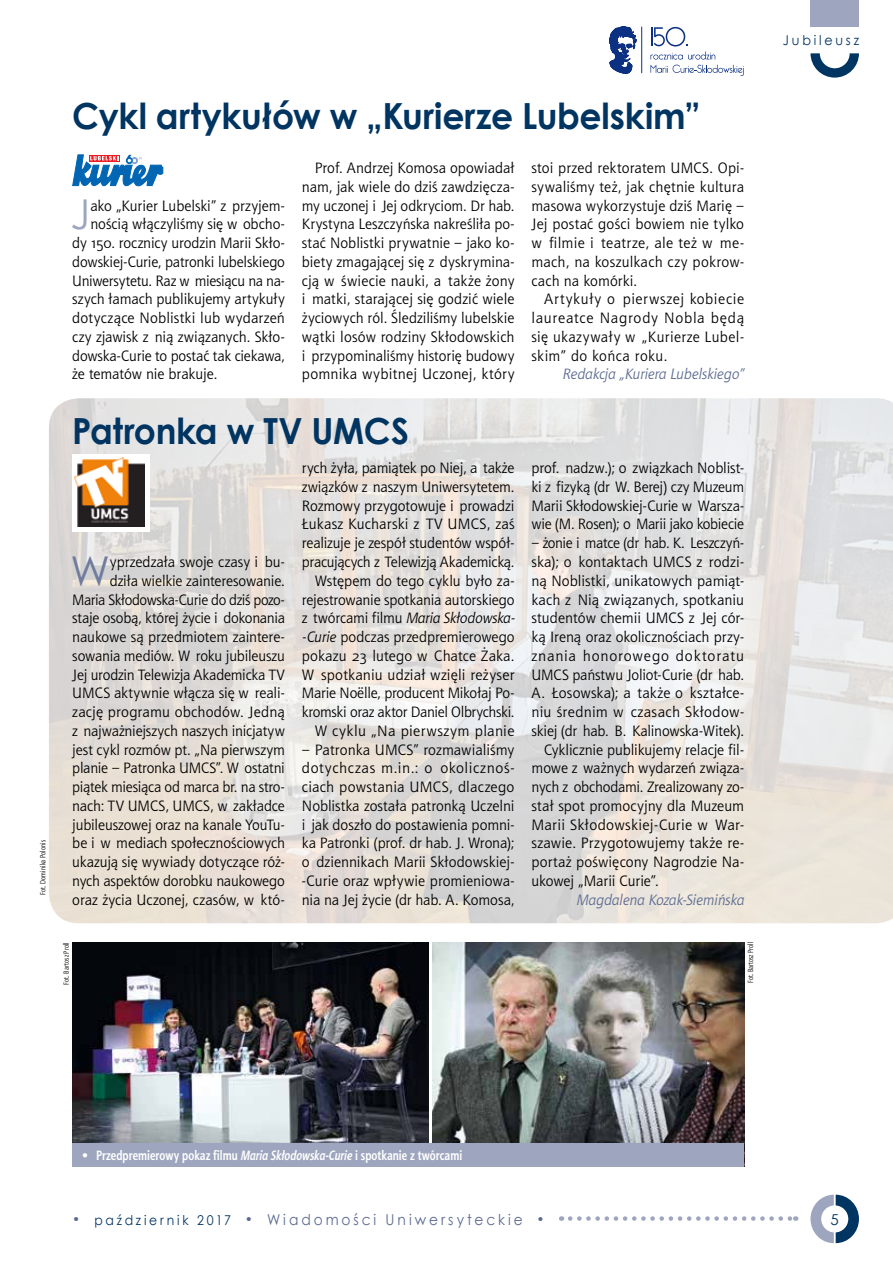
<style>
.page{position:relative;width:893px;height:1263px;background:#fff}
.page>*{position:absolute;margin:0;border:0;box-sizing:border-box;transform-origin:0 0}
.t1{font:41.1px "Century Gothic";color:#6f7c9e}
.t2{font:41.1px "Century Gothic";color:#9ea5be}
.t3{font:700 36px "Century Gothic";letter-spacing:-.01em;color:#003461;scale:.96 1}
.t4{font:15px/18.8px "Aerton EFN";color:#000;text-align:justify}
.t5{font:15px "Aerton EFN";letter-spacing:-.02em;color:#000}
.t6{font:italic 15px "Aerton EFN";letter-spacing:-.005em;color:#5b6a90}
.t7{font:15px "Century Gothic";letter-spacing:.215em;color:#5b6a90;scale:.92 1}
.t8{font:15px "Aerton EFN";letter-spacing:.02em;color:#000}
.t9{font:15px "Aerton EFN";letter-spacing:.055em;color:#000}
.t10{font:15px "Century Gothic";color:#003461}
.t11{font:700 13.5px "Aerton Cnd EFN";letter-spacing:.005em;color:#fff}
.t12{font:13.5px "Century Gothic";letter-spacing:.22em;color:#003461;scale:.94 1}
.t13{font:7.5px "Aerton Cnd EFN";letter-spacing:.015em;color:#000}
.s1{font-style:italic}
.s2{font-family:"Aerton EFN"}
.s3{font-size:13.5px}
.s4{font-size:13.5px;color:#003461}
</style>
<div class="page">
<svg style="left:650px;top:27px;width:94px;height:49px"></svg>
<svg style="left:609px;top:27px;width:27px;height:47px"></svg>
<hr style="left:641px;top:27px;width:1px;height:46px;background:#0c3183">
<img style="left:49px;top:398px;width:844px;height:525px">
<svg style="left:570px;top:1216px;width:226px;height:5px"></svg>
<svg style="left:810px;top:1195px;width:49px;height:48px"></svg>
<div style="left:821px;top:1205px;width:27px;height:27px;background:#fff;border-radius:50%"></div>
<div style="left:810px;top:0;width:49px;height:27px;background:#9ea5be"></div>
<svg style="left:810px;top:53px;width:49px;height:25px"></svg>
<div style="left:820px;top:38px;width:30px;height:30px;background:#fff;border-radius:50%"></div>
<img style="left:72px;top:942px;width:357px;height:201px">
<img style="left:432px;top:942px;width:312px;height:201px">
<div style="left:72px;top:454px;width:78px;height:78px;background:#fff"></div>
<img style="left:75px;top:458px;width:69px;height:69px">
<svg style="left:73px;top:155px;width:90px;height:31px"></svg>
<div style="left:72px;top:1143px;width:672px;height:24px;background:#9ea5be"></div>
<p class="t13" style="left:39px;top:895px;width:57px;rotate:-90deg">Fot. Dominika Polonis</p>
<h2 class="t3" style="left:72px;top:89px;width:656px">Cykl artykułów w „Kurierze Lubelskim”</h2>
<p class="t4" style="left:302px;top:159px;width:214px;text-indent:13px">Prof. Andrzej Komosa opowiadał nam, jak wiele do dziś zawdzięcza&shy;my uczonej i Jej odkryciom. Dr hab.<br>Krystyna Leszczyńska nakreśliła po&shy;stać Noblistki prywatnie – jako ko&shy;biety zmagającej się z dyskrymina&shy;cją w świecie nauki, a także żony i matki, starającej się godzić wiele życiowych ról. Śledziliśmy lubelskie wątki losów rodziny Skłodowskich i przypominaliśmy historię budowy pomnika wybitnej Uczonej, który</p>
<p class="t4" style="left:531px;top:159px;width:214px">stoi przed rektoratem UMCS. Opi&shy;sywaliśmy też, jak chętnie kultura masowa wykorzystuje dziś Marię – Jej postać gości bowiem nie tylko w filmie i teatrze, ale też w me&shy;mach, na koszulkach czy pokrow&shy;cach na komórki.</p>
<h1 class="t2" style="left:71px;top:186px;width:21px">J</h1>
<p class="t4" style="left:90px;top:196px;width:196px">ako „Kurier Lubelski” z przyjem-</p>
<p class="t4" style="left:90px;top:215px;width:196px">nością włączyliśmy się w obcho-</p>
<p class="t4" style="left:72px;top:234px;width:214px">dy 150. rocznicy urodzin Marii Skło-</p>
<p class="t4" style="left:72px;top:252px;width:214px">dowskiej-Curie, patronki lubelskiego</p>
<p class="t5" style="left:72px;top:272px;width:214px">Uniwersytetu. Raz w miesiącu na na-</p>
<p class="t4" style="left:72px;top:290px;width:214px">szych łamach publikujemy artykuły</p>
<p class="t4" style="left:72px;top:309px;width:214px">dotyczące Noblistki lub wydarzeń</p>
<p class="t4" style="left:72px;top:327px;width:214px">czy zjawisk z nią związanych. Skło-</p>
<p class="t4" style="left:72px;top:346px;width:214px">dowska-Curie to postać tak ciekawa,</p>
<p class="t4" style="left:72px;top:365px;width:147px">że tematów nie brakuje.</p>
<h2 class="t3" style="left:72px;top:404px;width:352px">Patronka w TV UMCS</h2>
<p class="t4" style="left:302px;top:459px;width:214px;text-align:right">rych żyła, pamiątek po Niej, a także związków z naszym Uniwersytetem.<br>Rozmowy przygotowuje i prowadzi Łukasz Kucharski z TV UMCS, zaś realizuje je zespół studentów współ&shy;pracujących z Telewizją Akademicką.<br>Wstępem do tego cyklu było za&shy;rejestrowanie spotkania autorskiego z twórcami filmu <span class="s1">Maria Skłodowska--Curie</span> podczas przedpremierowego pokazu 23 lutego w Chatce Żaka.<br>W spotkaniu udział wzięli reżyser Marie Noëlle, producent Mikołaj Po&shy;kromski oraz aktor Daniel Olbrychski.<br>W cyklu „Na pierwszym planie</p>
<p class="t4" style="left:302px;top:740px;width:214px">– Patronka UMCS” rozmawialiśmy dotychczas m.in.: o okolicznoś&shy;ciach powstania UMCS, dlaczego Noblistka została patronką Uczelni i jak doszło do postawienia pomni&shy;ka Patronki (prof. dr hab. J. Wrona); o dziennikach Marii Skłodowskiej--Curie oraz wpływie promieniowa&shy;nia na Jej życie (dr hab. A. Komosa,</p>
<p class="t4" style="left:531px;top:290px;width:214px;text-indent:13px">Artykuły o pierwszej kobiecie laureatce Nagrody Nobla będą się ukazywały w „Kurierze Lubel&shy;skim” do końca roku.</p>
<p class="t6" style="left:562px;top:366px;width:183px">Redakcja „Kuriera Lubelskiego”</p>
<p class="t4" style="left:531px;top:459px;width:214px">prof. nadzw.); o związkach Noblist&shy;ki z fizyką (dr W. Berej) czy Muzeum Marii Skłodowskiej-Curie w Warsza&shy;wie (M. Rosen); o Marii jako kobiecie</p>
<p class="t5" style="left:531px;top:534px;width:214px">– żonie i matce (dr hab. K. Leszczyń-</p>
<p class="t4" style="left:531px;top:552px;width:214px">ska); o kontaktach UMCS z rodzi-</p>
<p class="t4" style="left:531px;top:571px;width:214px">ną Noblistki, unikatowych pamiąt-</p>
<p class="t4" style="left:531px;top:590px;width:214px">kach z Nią związanych, spotkaniu</p>
<p class="t4" style="left:531px;top:609px;width:214px">studentów chemii UMCS z Jej cór-</p>
<p class="t4" style="left:531px;top:627px;width:214px">ką Ireną oraz okolicznościach przy-</p>
<p class="t9" style="left:531px;top:647px;width:214px">znania honorowego doktoratu</p>
<p class="t4" style="left:531px;top:665px;width:214px">UMCS państwu Joliot-Curie (dr hab.</p>
<p class="t4" style="left:531px;top:684px;width:214px">A. Łosowska); a także o kształce-</p>
<p class="t8" style="left:531px;top:703px;width:214px">niu średnim w czasach Skłodow-</p>
<p class="t4" style="left:531px;top:721px;width:214px">skiej (dr hab. B. Kalinowska-Witek).</p>
<p class="t4" style="left:544px;top:740px;width:201px">Cyklicznie publikujemy relacje fil-</p>
<p class="t4" style="left:531px;top:759px;width:214px">mowe z ważnych wydarzeń związa-</p>
<p class="t4" style="left:531px;top:777px;width:214px">nych z obchodami. Zrealizowany zo-</p>
<p class="t4" style="left:531px;top:796px;width:214px">stał spot promocyjny dla Muzeum</p>
<p class="t4" style="left:531px;top:815px;width:214px">Marii Skłodowskiej-Curie w War-</p>
<p class="t4" style="left:531px;top:834px;width:214px">szawie. Przygotowujemy także re-</p>
<p class="t4" style="left:531px;top:852px;width:214px">portaż poświęcony Nagrodzie Na-</p>
<p class="t4" style="left:531px;top:871px;width:129px">ukowej „Marii Curie”.</p>
<p class="t6" style="left:576px;top:891px;width:169px">Magdalena Kozak-Siemińska</p>
<p class="t4" style="left:72px;top:552px;width:214px;text-align:right">yprzedzała swoje czasy i bu-<br>dziła wielkie zainteresowanie.<br>Maria Skłodowska-Curie do dziś pozo&shy;staje osobą, której życie i dokonania naukowe są przedmiotem zaintere&shy;sowania mediów. W roku jubileuszu Jej urodzin Telewizja Akademicka TV UMCS aktywnie włącza się w reali&shy;zację programu obchodów. Jedną z najważniejszych naszych inicjatyw jest cykl rozmów pt. „Na pierwszym planie – Patronka UMCS”. W ostatni piątek miesiąca od marca br. na stro&shy;nach: TV UMCS, UMCS, w zakładce jubileuszowej oraz na kanale YouTu&shy;be i w mediach społecznościowych ukazują się wywiady dotyczące róż&shy;nych aspektów dorobku naukowego oraz życia Uczonej, czasów, w któ-</p>
<h1 class="t1" style="left:70px;top:542px;width:41px">W</h1>
<p class="t13" style="left:62px;top:985px;width:44px;rotate:-90deg">Fot. Bartosz Proll</p>
<p class="t13" style="left:746px;top:983px;width:42px;rotate:-90deg">Fot. Bartosz Proll</p>
<p class="t12" style="left:783px;top:31px;width:83px">Jubileusz</p>
<p class="t11" style="left:81px;top:1147px;width:383px"><span class="s2">•</span> Przedpremierowy pokaz filmu <span class="s1">Maria Skłodowska-Curie</span> i spotkanie z twórcami</p>
<p class="t7" style="left:72px;top:1208px;width:515px"><span class="s3">•</span> <span class="s4">październik 2017</span> <span class="s3">•</span> Wiadomości Uniwersyteckie <span class="s3">•</span></p>
<p class="t10" style="left:831px;top:1209px;width:10px">5</p>
</div>
